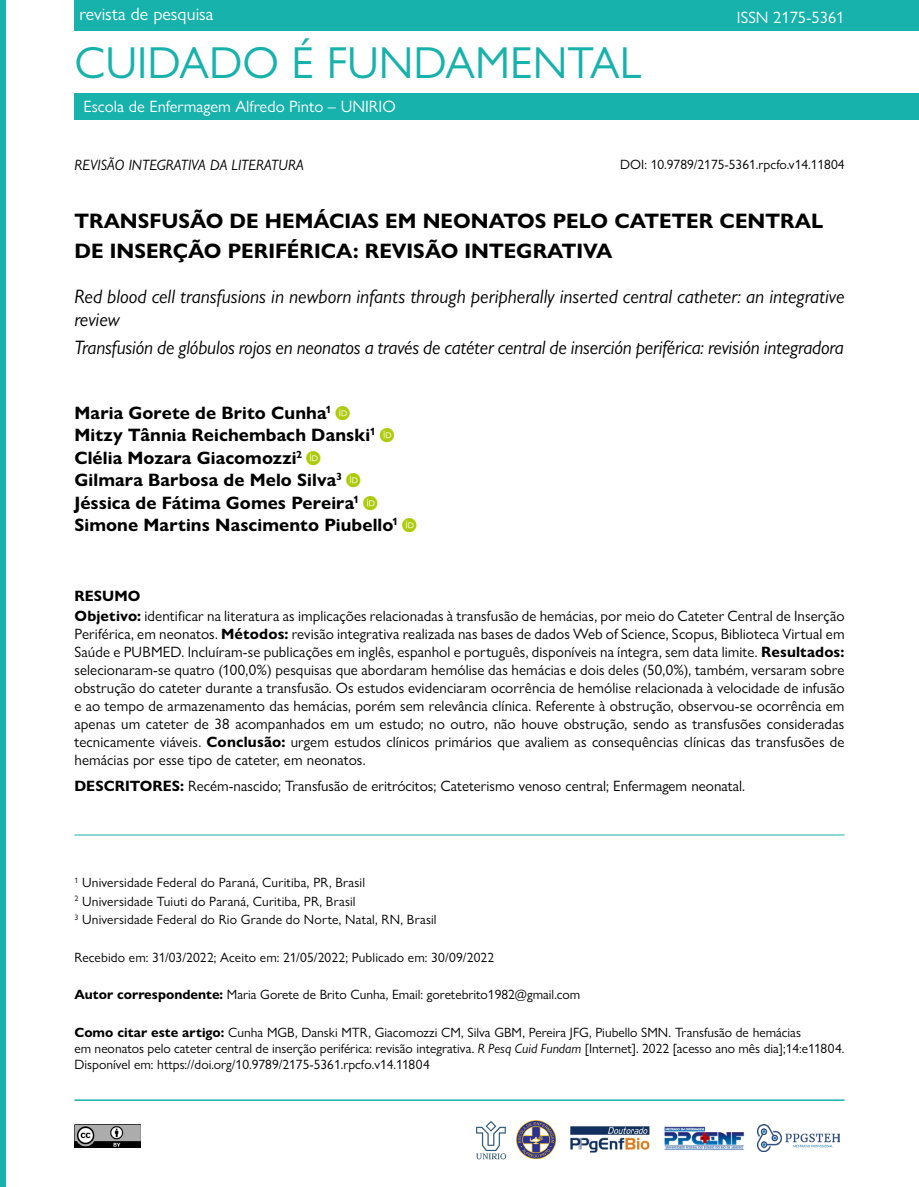
<style>
.page{position:relative;width:919px;height:1187px;background:#fff}
.page>*{position:absolute;margin:0;border:0;box-sizing:border-box;transform-origin:0 0}
.t1{font:45px "Gill Sans Nova";color:#17b2ab}
.t2{font:700 21px/30px "Gill Sans Nova";color:#000}
.t3{font:italic 19.5px/23.4px "Gill Sans Nova";letter-spacing:-.01em;color:#000}
.t4{font:700 18px/22.5px "Gill Sans Nova";letter-spacing:.005em;color:#000}
.t5{font:18px "Gill Sans Nova";color:#fff}
.t6{font:16.5px "Gill Sans Nova";color:#fff}
.t7{font:15px/18px "Gill Sans Nova";letter-spacing:.005em;color:#000}
.t8{font:italic 15px "Gill Sans Nova";color:#000}
.t9{font:13.5px/18.3px "Gill Sans Nova";color:#000}
.s1{font-weight:700}
.s2{font-style:italic}
</style>
<div class="page">
<div style="left:74px;top:0;width:844px;height:31px;background:#17b2ab"></div>
<div style="left:74px;top:93px;width:844px;height:27px;background:#17b2ab"></div>
<div style="left:0;top:0;width:5px;height:1186px;background:#17b2ab"></div>
<img style="left:74px;top:1124px;width:66px;height:23px">
<hr style="left:74px;top:1099px;width:770px;height:1px;background:#17b2ab">
<img style="left:476px;top:1121px;width:31px;height:39px">
<img style="left:570px;top:1126px;width:80px;height:27px">
<img style="left:664px;top:1126px;width:80px;height:24px">
<img style="left:516px;top:1120px;width:39px;height:38px">
<img style="left:757px;top:1124px;width:82px;height:27px">
<hr style="left:74px;top:834px;width:770px;height:1px;background:#17b2ab">
<p class="t5" style="left:79px;top:3px;width:135px">revista de pesquisa</p>
<h1 class="t1" style="left:74px;top:35px;width:568px">CUIDADO É FUNDAMENTAL</h1>
<p class="t6" style="left:84px;top:97px;width:313px">Escola de Enfermagem Alfredo Pinto – UNIRIO</p>
<p class="t6" style="left:736px;top:7px;width:109px">ISSN 2175-5361</p>
<p class="t8" style="left:74px;top:156px;width:231px">REVISÃO INTEGRATIVA DA LITERATURA</p>
<p class="t9" style="left:620px;top:155px;width:226px">DOI: 10.9789/2175-5361.rpcfo.v14.11804</p>
<h2 class="t2" style="left:74px;top:206px;width:750px">TRANSFUSÃO DE HEMÁCIAS EM NEONATOS PELO CATETER CENTRAL<br>DE INSERÇÃO PERIFÉRICA: REVISÃO INTEGRATIVA</h2>
<h3 class="t3" style="left:74px;top:284px;width:771px">Red blood cell transfusions in newborn infants through peripherally inserted central catheter: an integrative review</h3>
<h3 class="t3" style="left:74px;top:335px;width:770px">Transfusión de glóbulos rojos en neonatos a través de catéter central de inserción periférica: revisión integradora</h3>
<p class="t4" style="left:74px;top:401px;width:325px">Maria Gorete de Brito Cunha<sup>1<br></sup>Mitzy Tânnia Reichembach Danski<sup>1<br></sup>Clélia Mozara Giacomozzi<sup>2<br></sup>Gilmara Barbosa de Melo Silva<sup>3<br></sup>Jéssica de Fátima Gomes Pereira<sup>1<br></sup>Simone Martins Nascimento Piubello<sup>1</sup></p>
<p class="t7" style="left:74px;top:585px;width:771px;line-height:20.1px"><span class="s1">RESUMO<br>Objetivo:</span> identificar na literatura as implicações relacionadas à transfusão de hemácias, por meio do Cateter Central de Inserção</p>
<p class="t7" style="left:74px;top:624px;width:771px;text-align:justify">Periférica, em neonatos. <span class="s1">Métodos:</span> revisão integrativa realizada nas bases de dados Web of Science, Scopus, Biblioteca Virtual em Saúde e PUBMED. Incluíram-se publicações em inglês, espanhol e português, disponíveis na íntegra, sem data limite. <span class="s1">Resultados: </span>selecionaram-se quatro (100,0%) pesquisas que abordaram hemólise das hemácias e dois deles (50,0%), também, versaram sobre obstrução do cateter durante a transfusão. Os estudos evidenciaram ocorrência de hemólise relacionada à velocidade de infusão e ao tempo de armazenamento das hemácias, porém sem relevância clínica. Referente à obstrução, observou-se ocorrência em apenas um cateter de 38 acompanhados em um estudo; no outro, não houve obstrução, sendo as transfusões consideradas tecnicamente viáveis. <span class="s1">Conclusão:</span> urgem estudos clínicos primários que avaliem as consequências clínicas das transfusões de hemácias por esse tipo de cateter, em neonatos.</p>
<p class="t7" style="left:74px;top:777px;width:672px"><span class="s1">DESCRITORES:</span> Recém-nascido; Transfusão de eritrócitos; Cateterismo venoso central; Enfermagem neonatal.</p>
<p class="t9" style="left:74px;top:873px;width:363px"><sup>1</sup> Universidade Federal do Paraná, Curitiba, PR, Brasil<br><sup>2</sup> Universidade Tuiuti do Paraná, Curitiba, PR, Brasil<br><sup>3</sup> Universidade Federal do Rio Grande do Norte, Natal, RN, Brasil</p>
<p class="t9" style="left:74px;top:947px;width:421px">Recebido em: 31/03/2022; Aceito em: 21/05/2022; Publicado em: 30/09/2022</p>
<p class="t9" style="left:74px;top:985px;width:507px"><span class="s1">Autor correspondente:</span> Maria Gorete de Brito Cunha, Email: goretebrito1982@gmail.com</p>
<p class="t9" style="left:74px;top:1023px;width:771px;line-height:16.2px"><span class="s1">Como citar este artigo:</span> Cunha MGB, Danski MTR, Giacomozzi CM, Silva GBM, Pereira JFG, Piubello SMN. Transfusão de hemácias<br>em neonatos pelo cateter central de inserção periférica: revisão integrativa. <span class="s2">R Pesq Cuid Fundam</span> [Internet]. 2022 [acesso ano mês dia];14:e11804.<br>Disponível em: https://doi.org/10.9789/2175-5361.rpcfo.v14.11804</p>
</div>
